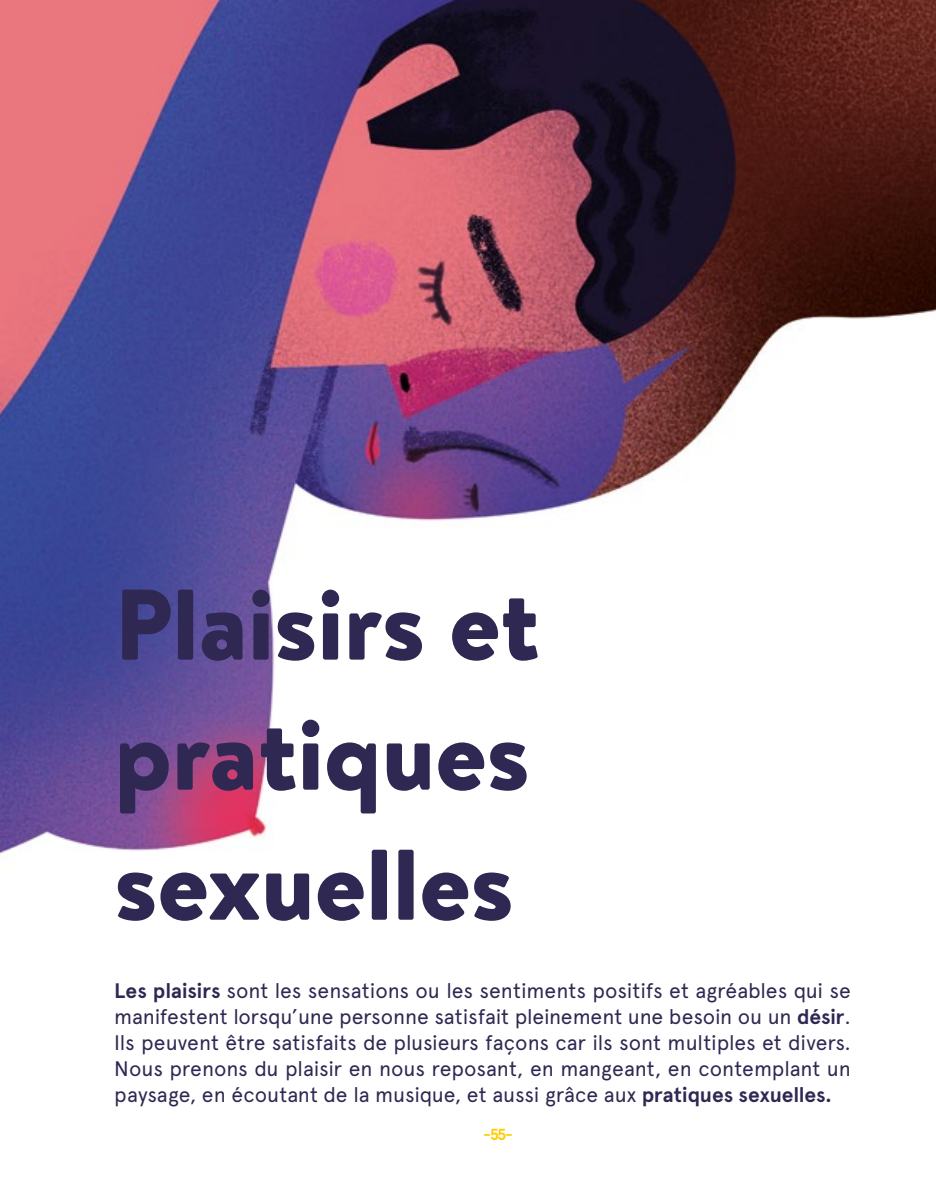
<style>
.page{position:relative;width:936px;height:1191px;background:#fff}
.page>*{position:absolute;margin:0;border:0;box-sizing:border-box;transform-origin:0 0}
.t1{font:900 100px/130px "Brandon Text";color:#2f2852;text-align:justify}
.t2{font:21px/26px "Apercu";letter-spacing:-.005em;color:#2f2852;text-align:justify}
.t3{font:700 16px "Apercu Mono";color:#fc0}
.s1{font-weight:700}
</style>
<div class="page">
<img style="left:0;top:0;width:935px;height:854px">
<h1 class="t1" style="left:114px;top:558px;width:427px">Plaisirs et pratiques sexuelles</h1>
<p class="t2" style="left:114px;top:977px;width:738px"><span class="s1">Les plaisirs</span> sont les sensations ou les sentiments positifs et agréables qui se manifestent lorsqu’une personne satisfait pleinement une besoin ou un <span class="s1">désir</span>.<br>Ils peuvent être satisfaits de plusieurs façons car ils sont multiples et divers.<br>Nous prenons du plaisir en nous reposant, en mangeant, en contemplant un paysage, en écoutant de la musique, et aussi grâce aux <span class="s1">pratiques sexuelles.</span></p>
<p class="t3" style="left:482px;top:1122px;width:33px">-55-</p>
</div>
